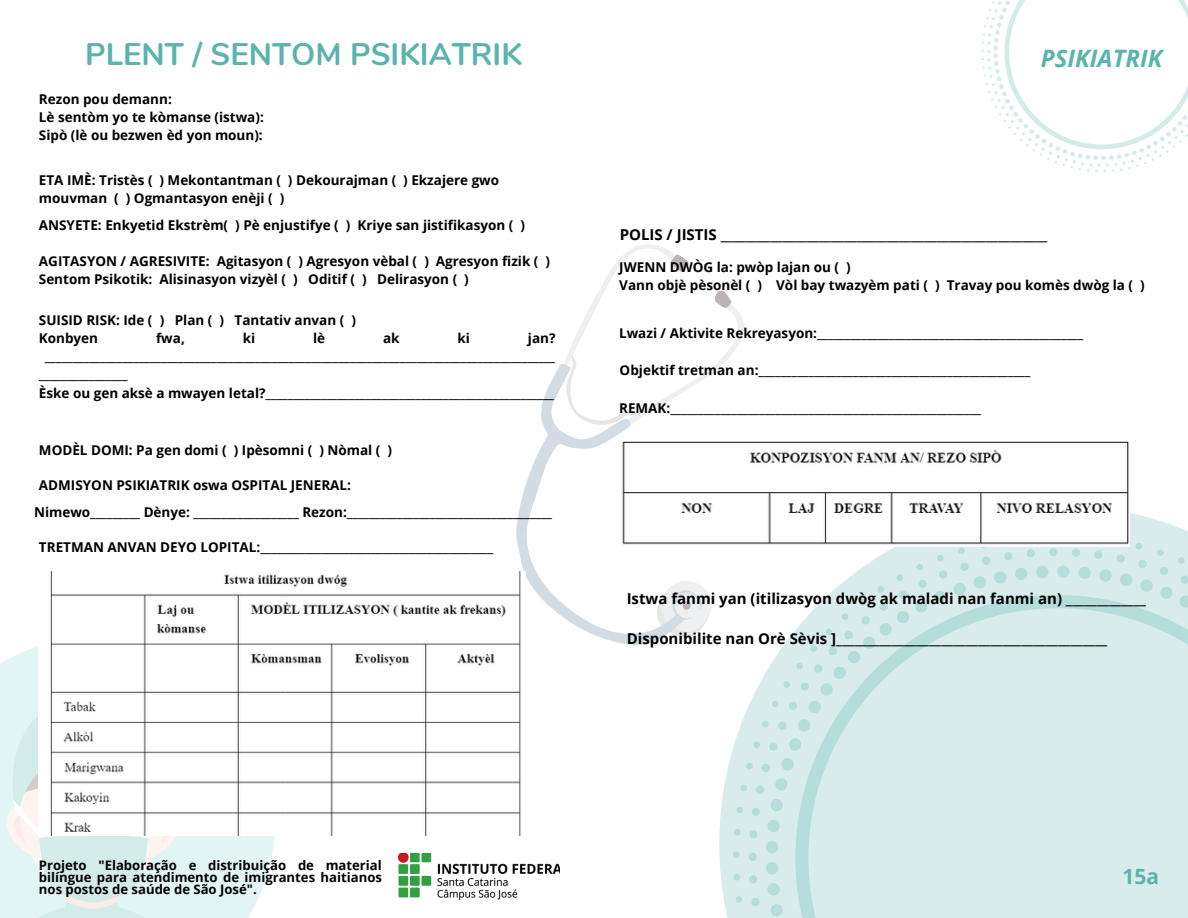
<style>
.page{position:relative;width:1188px;height:918px;background:#fff}
.page>*{position:absolute;margin:0;border:0;box-sizing:border-box;transform-origin:0 0}
.t1{font:700 31.2px "Nunito";color:#5bb4ac}
.t2{font:italic 700 24px "Open Sans";color:#5bb4ac}
.t3{font:700 21px "Open Sans";color:#5bb4ac}
.t4{font:700 15px "Open Sans";color:#000}
.t5{font:700 13.5px/18px "Open Sans";color:#000}
.t6{font:700 13.05px/12px "Open Sans";color:#000;text-align:justify}
</style>
<div class="page">
<svg style="left:981px;top:0;width:207px;height:172px"></svg>
<svg style="left:719px;top:513px;width:469px;height:405px;fill:#d8edeb"></svg>
<svg style="left:733px;top:533px;width:455px;height:385px;background:#d5ebe9"></svg>
<svg style="left:627px;top:244px;width:245px;height:398px"></svg>
<svg style="left:555px;top:611px;width:216px;height:73px"></svg>
<svg style="left:516px;top:253px;width:340px;height:358px"></svg>
<svg style="left:0;top:647px;width:275px;height:271px;background:#e5f6f5"></svg>
<svg style="left:0;top:693px;width:199px;height:225px;background:#dff1ef"></svg>
<img style="left:399px;top:853px;width:161px;height:46px">
<img style="left:38px;top:571px;width:487px;height:264px">
<img style="left:619px;top:441px;width:510px;height:106px">
<h1 class="t1" style="left:85px;top:34px;width:438px">PLENT / SENTOM PSIKIATRIK</h1>
<p class="t5" style="left:39px;top:90px;width:226px">Rezon pou demann:<br>Lè sentòm yo te kòmanse (istwa):<br>Sipò (lè ou bezwen èd yon moun):</p>
<p class="t5" style="left:39px;top:171px;width:462px">ETA IMÈ: Tristès ( ) Mekontantman ( ) Dekourajman ( ) Ekzajere gwo mouvman ( ) Ogmantasyon enèji ( )</p>
<p class="t5" style="left:39px;top:216px;width:488px">ANSYETE: Enkyetid Ekstrèm( ) Pè enjustifye ( ) Kriye san jistifikasyon ( )</p>
<p class="t5" style="left:39px;top:252px;width:513px">AGITASYON / AGRESIVITE: Agitasyon ( ) Agresyon vèbal ( ) Agresyon fizik ( )<br>Sentom Psikotik: Alisinasyon vizyèl ( ) Oditif ( ) Delirasyon ( )</p>
<p class="t5" style="left:39px;top:311px;width:319px">SUISID RISK: Ide ( ) Plan ( ) Tantativ anvan ( )<br>Konbyen</p>
<p class="t5" style="left:156px;top:329px;width:30px">fwa,</p>
<p class="t5" style="left:243px;top:329px;width:14px">ki</p>
<p class="t5" style="left:313px;top:329px;width:14px">lè</p>
<p class="t5" style="left:383px;top:329px;width:18px">ak</p>
<p class="t5" style="left:458px;top:329px;width:14px">ki</p>
<p class="t5" style="left:528px;top:329px;width:29px">jan?</p>
<p class="t5" style="left:45px;top:347px;width:512px">____________________________________________________________________________________________</p>
<p class="t5" style="left:39px;top:365px;width:90px">________________</p>
<p class="t5" style="left:39px;top:384px;width:517px">Èske ou gen aksè a mwayen letal?____________________________________________________</p>
<p class="t5" style="left:39px;top:441px;width:355px">MODÈL DOMI: Pa gen domi ( ) Ipèsomni ( ) Nòmal ( )</p>
<p class="t5" style="left:34px;top:471px;width:520px;line-height:27.2px;text-indent:5px">ADMISYON PSIKIATRIK oswa OSPITAL JENERAL:<br>Nimewo_________ Dènye: ___________________ Rezon:_____________________________________</p>
<p class="t5" style="left:39px;top:538px;width:456px">TRETMAN ANVAN DEYO LOPITAL:__________________________________________</p>
<h2 class="t2" style="left:1041px;top:41px;width:123px">PSIKIATRIK</h2>
<p class="t4" style="left:620px;top:224px;width:429px">POLIS / JISTIS _____________________________________________________</p>
<p class="t5" style="left:619px;top:258px;width:527px">JWENN DWÒG la: pwòp lajan ou ( )<br>Vann objè pèsonèl ( ) Vòl bay twazyèm pati ( ) Travay pou komès dwòg la ( )</p>
<p class="t5" style="left:619px;top:324px;width:466px">Lwazi / Aktivite Rekreyasyon:________________________________________________</p>
<p class="t5" style="left:620px;top:361px;width:412px">Objektif tretman an:_________________________________________________</p>
<p class="t5" style="left:619px;top:399px;width:364px">REMAK:________________________________________________________</p>
<p class="t4" style="left:627px;top:588px;width:521px">Istwa fanmi yan (itilizasyon dwòg ak maladi nan fanmi an) _____________</p>
<p class="t4" style="left:627px;top:628px;width:482px">Disponibilite nan Orè Sèvis ]____________________________________________</p>
<p class="t6" style="left:39px;top:859px;width:345px">Projeto "Elaboração e distribuição de material bilíngue para atendimento de imigrantes haitianos nos postos de saúde de São José".</p>
<h3 class="t3" style="left:1123px;top:862px;width:38px">15a</h3>
</div>
